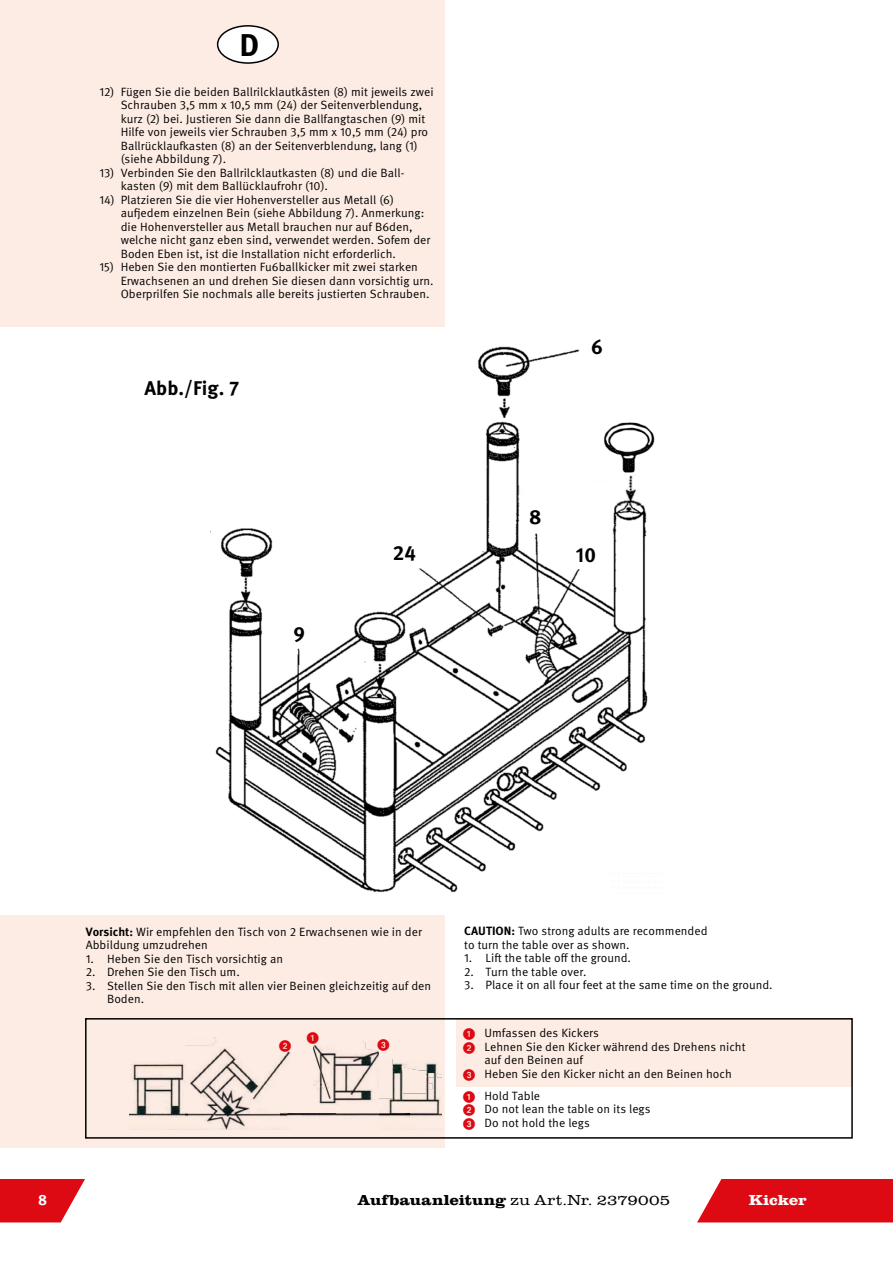
<style>
.page{position:relative;width:893px;height:1263px;background:#fff}
.page>*{position:absolute;margin:0;border:0;box-sizing:border-box;transform-origin:0 0}
.t1{font:700 31.5px "Meta Pro";color:#000}
.t2{font:700 20.55px "Meta Pro";color:#000}
.t3{font:700 19.8px "Meta Pro";color:#000}
.t4{font:300 15px "Clarendon URW";letter-spacing:.005em;color:#000;scale:1.15 1}
.t5{font:700 15px "Clarendon URW";letter-spacing:-.005em;color:#fff;scale:1.15 1}
.t6{font:700 15px "Meta Pro";color:#fff}
.t7{font:12px/13.5px "Meta Pro Norm";color:#000}
.t8{font:12px "European Pi One";color:#dd0913}
.s1{font-family:"Meta Pro";font-weight:700}
.s2{font-family:"European Pi One";color:#dd0913}
.s3{font-weight:700}
</style>
<div class="page">
<div style="left:697px;top:1179px;width:196px;height:43px;background:#dd0913"></div>
<svg style="left:0;top:1179px;width:85px;height:43px"></svg>
<div style="left:0;top:0;width:445px;height:326px;background:#fdece4"></div>
<div style="left:218px;top:26px;width:60px;height:37px;background:#fff;border-radius:50%"></div>
<div style="left:217px;top:25px;width:62px;height:39px;border:2px solid #000;border-radius:50%"></div>
<img style="left:210px;top:346px;width:445px;height:547px">
<div style="left:0;top:915px;width:445px;height:233px;background:#fdece4"></div>
<div style="left:456px;top:1018px;width:397px;height:68px;background:#fdece4"></div>
<div style="left:85px;top:1018px;width:768px;height:121px;border:2px solid #000"></div>
<img style="left:129px;top:1063px;width:56px;height:54px">
<img style="left:313px;top:1042px;width:65px;height:62px">
<img style="left:185px;top:1037px;width:105px;height:92px">
<img style="left:379px;top:1060px;width:63px;height:56px">
<img style="left:281px;top:1114px;width:129px;height:12px">
<h1 class="t1" style="left:239px;top:20px;width:21px">D</h1>
<p class="t7" style="left:121px;top:84px;width:314px;text-indent:-21px">12) Fügen Sie die beiden Ballrilcklautkåsten (8) mit jeweils zwei Schrauben 3,5 mm x 10,5 mm (24) der Seitenverblendung, kurz (2) bei. Justieren Sie dann die Ballfangtaschen (9) mit Hilfe von jeweils vier Schrauben 3,5 mm x 10,5 mm (24) pro Ballrücklaufkasten (8) an der Seitenverblendung, lang (1) (siehe Abbildung 7).</p>
<p class="t7" style="left:121px;top:165px;width:285px;text-indent:-21px">13) Verbinden Sie den Ballrilcklautkasten (8) und die Ball&shy;kasten (9) mit dem Ballücklaufrohr (10).</p>
<p class="t7" style="left:121px;top:192px;width:311px;text-indent:-21px">14) Platzieren Sie die vier Hohenversteller aus Metall (6) aufjedem einzelnen Bein (siehe Abbildung 7). Anmerkung: die Hohenversteller aus Metall brauchen nur auf B6den, welche nicht ganz eben sind, verwendet werden. Sofem der Boden Eben ist, ist die Installation nicht erforderlich.</p>
<p class="t7" style="left:121px;top:259px;width:314px;text-indent:-21px">15) Heben Sie den montierten Fu6ballkicker mit zwei starken<br>Erwachsenen an und drehen Sie diesen dann vorsichtig urn.<br>Oberprilfen Sie nochmals alle bereits justierten Schrauben.</p>
<h3 class="t3" style="left:145px;top:373px;width:96px">Abb./Fig. 7</h3>
<h2 class="t2" style="left:293px;top:617px;width:13px">9</h2>
<h2 class="t2" style="left:393px;top:537px;width:25px">24</h2>
<h2 class="t2" style="left:591px;top:331px;width:13px">6</h2>
<h2 class="t2" style="left:529px;top:501px;width:14px">8</h2>
<h2 class="t2" style="left:576px;top:538px;width:22px">10</h2>
<p class="t7" style="left:86px;top:924px;width:338px"><span class="s1">Vorsicht:</span> Wir empfehlen den Tisch von 2 Erwachsenen wie in der<br>Abbildung umzudrehen</p>
<p class="t7" style="left:86px;top:951px;width:199px">1. Heben Sie den Tisch vorsichtig an</p>
<p class="t7" style="left:86px;top:965px;width:155px">2. Drehen Sie den Tisch um.</p>
<p class="t7" style="left:107px;top:978px;width:326px;text-indent:-21px">3. Stellen Sie den Tisch mit allen vier Beinen gleichzeitig auf den<br>Boden.</p>
<p class="t8" style="left:307px;top:1031px;width:13px">1</p>
<p class="t8" style="left:279px;top:1039px;width:13px">2</p>
<p class="t8" style="left:377px;top:1038px;width:13px">3</p>
<p class="t7" style="left:464px;top:923px;width:245px"><span class="s1">CAUTION:</span> Two strong adults are recommended to turn the table over as shown.</p>
<p class="t7" style="left:464px;top:950px;width:168px">1. Lift the table off the ground.</p>
<p class="t7" style="left:464px;top:964px;width:124px">2. Turn the table over.</p>
<p class="t7" style="left:464px;top:977px;width:310px">3. Place it on all four feet at the same time on the ground.</p>
<p class="t7" style="left:463px;top:1026px;width:137px"><span class="s2">1</span> Umfassen des Kickers</p>
<p class="t7" style="left:463px;top:1039px;width:284px"><span class="s2">2</span> Lehnen Sie den Kicker während des Drehens nicht</p>
<p class="t7" style="left:485px;top:1053px;width:100px">auf den Beinen auf</p>
<p class="t7" style="left:463px;top:1066px;width:270px"><span class="s2">3</span> Heben Sie den Kicker nicht an den Beinen hoch</p>
<p class="t7" style="left:463px;top:1088px;width:189px"><span class="s2">1</span> Hold Table<br><span class="s2">2</span> Do not lean the table on its legs<br><span class="s2">3</span> Do not hold the legs</p>
<p class="t6" style="left:38px;top:1188px;width:11px">8</p>
<p class="t4" style="left:358px;top:1190px;width:273px"><span class="s3">Aufbauanleitung</span> zu Art.Nr. 2379005</p>
<p class="t5" style="left:749px;top:1189px;width:52px">Kicker</p>
</div>
